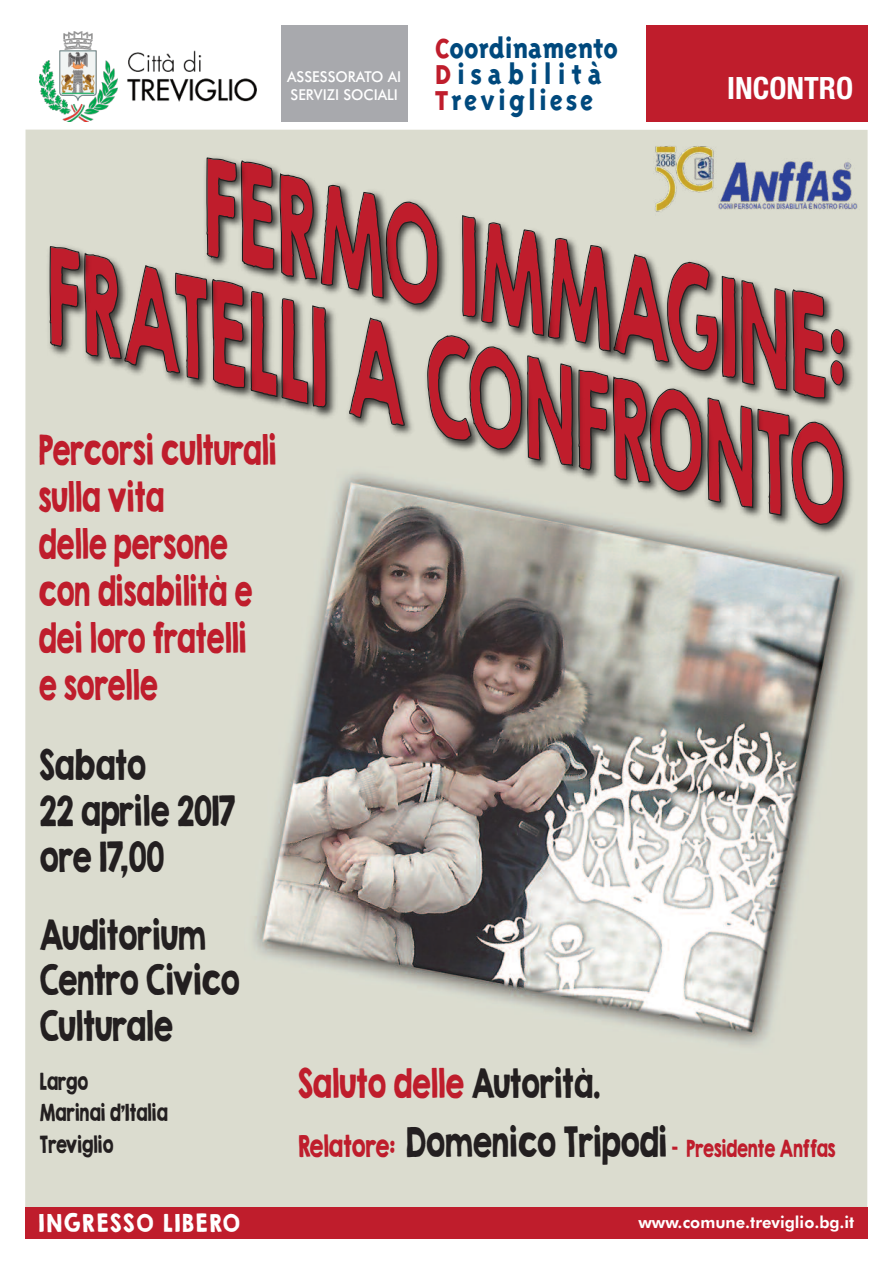
<style>
.page{position:relative;width:893px;height:1263px;background:#fff}
.page>*{position:absolute;margin:0;border:0;box-sizing:border-box;transform-origin:0 0}
.t1{font:37.05px/47.1px "KG Second Chances Solid";color:#bf1d2c;scale:.7 1}
.t2{font:37.05px/45.8px "KG Second Chances Solid";color:#231f20;scale:.74 1}
.t3{font:36px "KG Second Chances Solid";color:#bf1d2c;scale:.74 1}
.t4{font:800 31.35px/26px "Triplex";letter-spacing:.105em;color:#00497d;scale:.89 1}
.t5{font:700 condensed 30.75px "Helvetica Neue LT Std";color:#fff}
.t6{font:22.05px "KG Second Chances Solid";letter-spacing:.1em;color:#fff;scale:.91 1}
.t7{font:21px "KG Second Chances Solid";color:#bf1d2c;scale:.74 1}
.t8{font:21px/31.5px "KG Second Chances Solid";color:#231f20;scale:.74 1}
.t9{font:800 16.5px "Futura BT";color:#fff}
.t10{font:500 15px/18px "Futura BT";color:#fff;scale:.95 1}
.s1{color:#bf1d2c}
.s2{color:#231f20}
.s3{font-size:27px}
.s4{font-size:37.05px;color:#231f20}
</style>
<div class="page">
<img style="left:25px;top:130px;width:842px;height:1077px">
<img style="left:654px;top:141px;width:205px;height:74px">
<div style="left:25px;top:1207px;width:842px;height:31px;background:#bf1d2c"></div>
<div style="left:281px;top:26px;width:127px;height:96px;background:#a8a9ad"></div>
<img style="left:40px;top:31px;width:216px;height:91px">
<div style="left:646px;top:26px;width:221px;height:96px;background:#bf1d2c"></div>
<img style="left:844px;top:323px;width:14px;height:32px">
<img style="left:844px;top:355px;width:14px;height:45px">
<img style="left:785px;top:416px;width:73px;height:123px">
<img style="left:752px;top:525px;width:52px;height:5px">
<img style="left:200px;top:152px;width:51px;height:5px">
<img style="left:44px;top:240px;width:6px;height:121px">
<svg style="left:50px;top:157px;width:794px;height:368px;background:#bc9a95"></svg>
<p class="t10" style="left:287px;top:68px;width:122px">ASSESSORATO AI<br>SERVIZI SOCIALI</p>
<p class="t4" style="left:435px;top:34px;width:207px"><span class="s1">C</span>oordinamento<br><span class="s1">D</span>isabilità<br><span class="s1">T</span>revigliese</p>
<p class="t5" style="left:727px;top:77px;width:127px">INCONTRO</p>
<p class="t1" style="left:39px;top:428px;width:341px">Percorsi culturali sulla vita<br>delle persone con disabilità e dei loro fratelli<br>e sorelle</p>
<p class="t2" style="left:40px;top:745px;width:266px">Sabato<br>22 aprile 2017 ore 17,00</p>
<p class="t2" style="left:40px;top:914px;width:272px">Auditorium<br>Centro Civico<br>Culturale</p>
<p class="t8" style="left:40px;top:1067px;width:174px">Largo<br>Marinai d’Italia<br>Treviglio</p>
<p class="t3" style="left:298px;top:1065px;width:409px">Saluto delle <span class="s2">Autorità.</span></p>
<p class="t7" style="left:298px;top:1138px;width:727px"><span class="s3">Relatore:</span> <span class="s4">Domenico Tripodi</span> - Presidente Anffas</p>
<p class="t6" style="left:39px;top:1211px;width:223px">INGRESSO LIBERO</p>
<p class="t9" style="left:638px;top:1212px;width:217px">www.comune.treviglio.bg.it</p>
</div>
